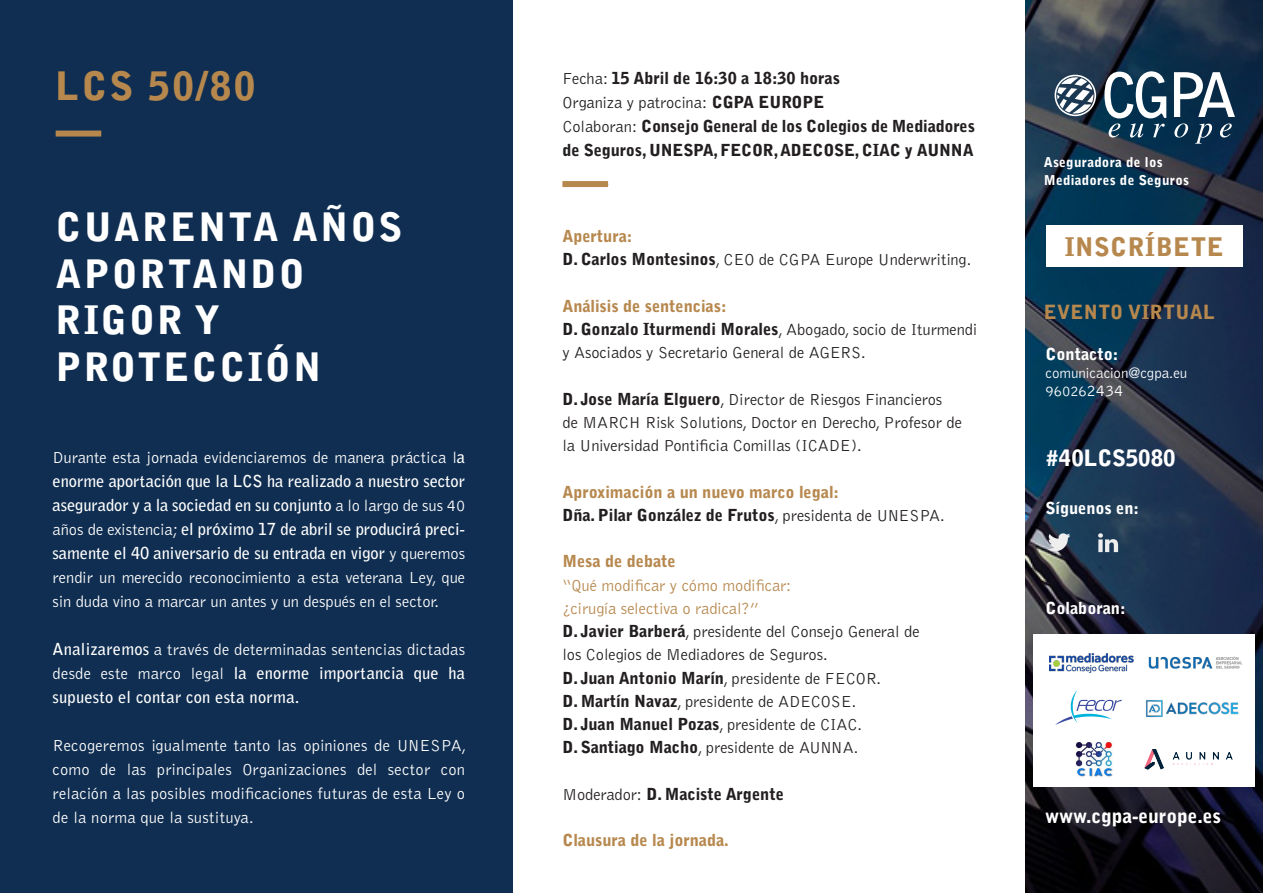
<style>
.page{position:relative;width:1263px;height:893px;background:#fff}
.page>*{position:absolute;margin:0;border:0;box-sizing:border-box;transform-origin:0 0}
.t1{font:900 39px/46.8px "Bell Gothic Std";letter-spacing:.055em;color:#fff}
.t2{font:900 39px "Bell Gothic Std";letter-spacing:.055em;color:#b7884e}
.t3{font:900 25.5px "Bell Gothic Std";letter-spacing:.02em;color:#b7884e}
.t4{font:900 22.5px "Bell Gothic Std";letter-spacing:-.005em;color:#fff}
.t5{font:900 19.5px "Bell Gothic Std";letter-spacing:-.005em;color:#fff}
.t6{font:900 19.5px "Bell Gothic Std";letter-spacing:.02em;color:#b7884e}
.t7{font:300 16.5px/23.2px "Bell Gothic Std";letter-spacing:-.005em;color:#231f20}
.t8{font:300 16.5px/24px "Bell Gothic Std";letter-spacing:-.005em;color:#fff;text-align:justify}
.t9{font:900 16.5px/24px "Bell Gothic Std";letter-spacing:-.01em;color:#231f20}
.t10{font:700 16.5px/24px "Bell Gothic Std";letter-spacing:.01em;color:#fff;text-align:justify}
.t11{font:900 16.5px/23.2px "Bell Gothic Std";letter-spacing:-.005em;color:#b7884e}
.t12{font:900 16.5px "Bell Gothic Std";letter-spacing:-.005em;color:#fff}
.t13{font:300 15px/18px "Bell Gothic Std";letter-spacing:-.005em;color:#fff}
.t14{font:900 13.5px/18px "Bell Gothic Std";letter-spacing:.02em;color:#fff}
.s1{font-weight:700}
.s2{font-weight:300}
.s3{font-weight:900;color:#b7884e}
.s4{font-weight:900}
.s5{color:#231f20}
.s6{font-weight:300;color:#231f20}
.s7{color:#b7884e}
.s8{font-size:16.5px}
</style>
<div class="page">
<img style="left:1025px;top:0;width:238px;height:893px">
<div style="left:1033px;top:634px;width:222px;height:152px;background:#fff"></div>
<div style="left:0;top:0;width:542px;height:893px;background:#102e51"></div>
<div style="left:513px;top:0;width:512px;height:893px;background:#fff"></div>
<div style="left:56px;top:131px;width:45px;height:6px;background:#b7884e"></div>
<div style="left:562px;top:181px;width:46px;height:6px;background:#b7884e"></div>
<svg style="left:1174px;top:72px;width:61px;height:45px"></svg>
<svg style="left:1052px;top:75px;width:44px;height:41px"></svg>
<svg style="left:1104px;top:71px;width:62px;height:67px"></svg>
<svg style="left:1174px;top:123px;width:14px;height:15px"></svg>
<svg style="left:1195px;top:124px;width:17px;height:20px"></svg>
<svg style="left:1220px;top:123px;width:12px;height:14px"></svg>
<div style="left:1045px;top:225px;width:197px;height:42px;background:#fff"></div>
<img style="left:1130px;top:605px;width:130px;height:114px">
<img style="left:1049px;top:649px;width:84px;height:26px">
<img style="left:1130px;top:692px;width:19px;height:27px">
<img style="left:1145px;top:699px;width:93px;height:19px">
<img style="left:1075px;top:742px;width:38px;height:36px">
<img style="left:1144px;top:750px;width:89px;height:20px">
<img style="left:1090px;top:526px;width:38px;height:37px">
<img style="left:1033px;top:510px;width:51px;height:61px">
<svg style="left:1055px;top:690px;width:67px;height:35px"></svg>
<h1 class="t2" style="left:56px;top:64px;width:201px">LCS 50/80</h1>
<h1 class="t1" style="left:56px;top:204px;width:348px">CUARENTA AÑOS<br>APORTANDO<br>RIGOR Y<br>PROTECCIÓN</h1>
<p class="t8" style="left:53px;top:446px;width:414px">Durante esta jornada evidenciaremos de manera práctica l<span class="s1">a enorme aportación que la LCS ha realizado a nuestro sector asegurador y a la sociedad en su conjunto</span> a lo largo de sus 40 años de existencia; <span class="s1">el próximo 17 de abril se producirá preci&shy;samente el 40 aniversario de su entrada en vigor</span> y queremos rendir un merecido reconocimiento a esta veterana Ley, que sin duda vino a marcar un antes y un después en el sector.</p>
<p class="t10" style="left:53px;top:637px;width:414px">Analizaremos <span class="s2">a través de determinadas sentencias dictadas desde este marco legal</span> la enorme importancia que ha supuesto el contar con esta norma.</p>
<p class="t8" style="left:53px;top:734px;width:415px">Recogeremos igualmente tanto las opiniones de UNESPA, como de las principales Organizaciones del sector con relación a las posibles modificaciones futuras de esta Ley o de la norma que la sustituya.</p>
<p class="t9" style="left:562px;top:66px;width:414px"><span class="s2">Fecha:</span> 15 Abril de 16:30 a 18:30 horas<br><span class="s2">Organiza y patrocina:</span> CGPA EUROPE<br><span class="s2">Colaboran:</span> Consejo General de los Colegios de Mediadores de Seguros, UNESPA, FECOR, ADECOSE, CIAC y AUNNA</p>
<p class="t7" style="left:562px;top:225px;width:410px"><span class="s3">Apertura:<br></span><span class="s4">D. Carlos Montesinos</span>, CEO de CGPA Europe Underwriting.</p>
<p class="t7" style="left:562px;top:295px;width:416px"><span class="s3">Análisis de sentencias:<br></span><span class="s4">D. Gonzalo Iturmendi Morales</span>, Abogado, socio de Iturmendi y Asociados y Secretario General de AGERS.</p>
<p class="t7" style="left:562px;top:388px;width:401px"><span class="s4">D. Jose María Elguero</span>, Director de Riesgos Financieros<br>de MARCH Risk Solutions, Doctor en Derecho, Profesor de la Universidad Pontificia Comillas (ICADE).</p>
<p class="t11" style="left:562px;top:480px;width:384px">Aproximación a un nuevo marco legal:<br><span class="s5">Dña. Pilar González de Frutos</span><span class="s6">, presidenta de UNESPA.</span></p>
<p class="t11" style="left:562px;top:550px;width:115px">Mesa de debate</p>
<p class="t7" style="left:562px;top:574px;width:359px"><span class="s7">“Qué modificar y cómo modificar:<br>¿cirugía selectiva o radical?”<br></span><span class="s4">D. Javier Barberá</span>, presidente del Consejo General de los Colegios de Mediadores de Seguros.<br><span class="s4">D. Juan Antonio Marín</span>, presidente de FECOR.<br><span class="s4">D. Martín Navaz</span>, presidente de ADECOSE.<br><span class="s4">D. Juan Manuel Pozas</span>, presidente de CIAC.<br><span class="s4">D. Santiago Macho</span>, presidente de AUNNA.</p>
<p class="t9" style="left:562px;top:782px;width:223px"><span class="s2">Moderador:</span> D. Maciste Argente</p>
<p class="t11" style="left:562px;top:829px;width:168px">Clausura de la jornada.</p>
<p class="t14" style="left:1044px;top:153px;width:147px">Aseguradora de los<br>Mediadores de Seguros</p>
<h2 class="t3" style="left:1065px;top:232px;width:161px">INSCRÍBETE</h2>
<p class="t6" style="left:1044px;top:300px;width:173px">EVENTO VIRTUAL</p>
<p class="t12" style="left:1045px;top:344px;width:74px">Contacto:</p>
<p class="t13" style="left:1045px;top:364px;width:143px">comunicacion@cgpa.eu<br>96026<span class="s8">2434</span></p>
<h3 class="t4" style="left:1045px;top:444px;width:132px">#40LCS5080</h3>
<p class="t12" style="left:1045px;top:498px;width:95px">Síguenos en:</p>
<p class="t12" style="left:1045px;top:599px;width:81px">Colaboran:</p>
<p class="t5" style="left:1045px;top:804px;width:177px">www.cgpa-europe.es</p>
</div>
